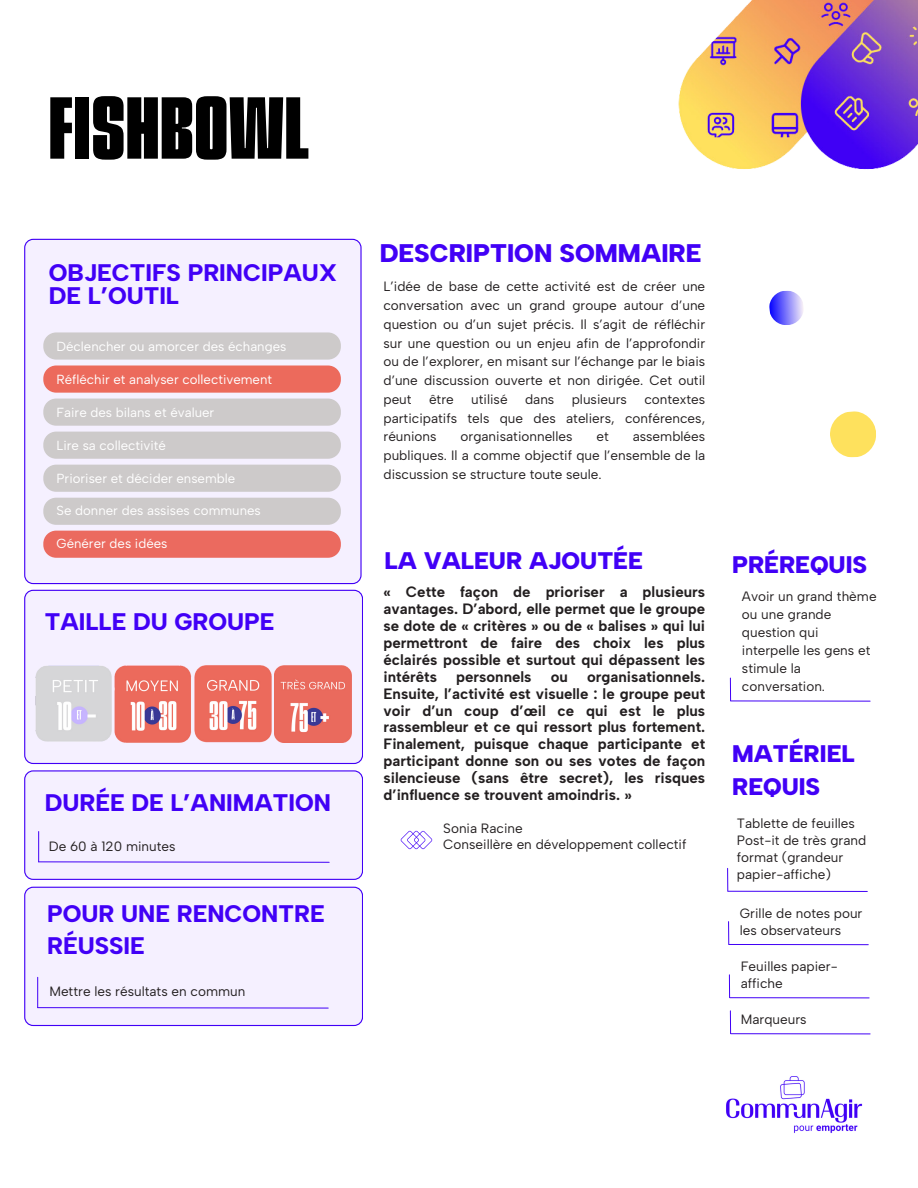
<style>
.page{position:relative;width:918px;height:1188px;background:#fff}
.page>*{position:absolute;margin:0;border:0;box-sizing:border-box;transform-origin:0 0}
.t1{font:600 82.5px "Superlumina";letter-spacing:.015em;color:#000}
.t2{font:900 25.5px "Albert Sans";color:#4100f6}
.t3{font:800 24px/23.7px "Albert Sans";color:#4100f6}
.t4{font:900 24px/32.7px "Albert Sans";color:#4100f6}
.t5{font:700 15px/16.8px "Albert Sans";color:#231f20;text-align:justify}
.t6{font:13.5px/18.8px "Albert Sans";color:#231f20}
.t7{font:13.2px "Albert Sans";color:#fff}
</style>
<div class="page">
<div style="left:24px;top:239px;width:338px;height:345px;background:#f5f0ff"></div>
<div style="left:43px;top:332px;width:298px;height:27px;background:#cdcaca;border-radius:13px"></div>
<div style="left:43px;top:366px;width:298px;height:27px;background:#ec6a5c;border-radius:13px"></div>
<div style="left:43px;top:399px;width:298px;height:27px;background:#cdcaca;border-radius:13px"></div>
<div style="left:43px;top:432px;width:298px;height:27px;background:#cdcaca;border-radius:13px"></div>
<div style="left:43px;top:465px;width:298px;height:27px;background:#cdcaca;border-radius:13px"></div>
<div style="left:43px;top:498px;width:298px;height:27px;background:#cdcaca;border-radius:13px"></div>
<div style="left:43px;top:531px;width:298px;height:27px;background:#eb6a5f;border-radius:13px"></div>
<img style="left:678px;top:0;width:240px;height:170px">
<div style="left:24px;top:590px;width:339px;height:174px;background:#f5f0ff"></div>
<div style="left:24px;top:770px;width:339px;height:109px;background:#f5f0ff"></div>
<hr style="left:39px;top:861px;width:290px;height:2px;background:#4100f6">
<hr style="left:38px;top:832px;width:1px;height:30px;background:#4100f6">
<img style="left:726px;top:1076px;width:137px;height:57px">
<div style="left:24px;top:887px;width:339px;height:139px;background:#f5f0ff"></div>
<hr style="left:38px;top:1007px;width:290px;height:1px;background:#4100f6">
<hr style="left:37px;top:977px;width:1px;height:31px;background:#4100f6">
<img style="left:33px;top:664px;width:319px;height:80px">
<svg style="left:769px;top:290px;width:34px;height:35px"></svg>
<hr style="left:731px;top:701px;width:139px;height:1px;background:#4100f6">
<svg style="left:730px;top:678px;width:1px;height:23px"></svg>
<hr style="left:728px;top:891px;width:139px;height:1px;background:#4100f6">
<svg style="left:727px;top:868px;width:1px;height:23px"></svg>
<svg style="left:830px;top:411px;width:46px;height:47px"></svg>
<hr style="left:730px;top:997px;width:139px;height:1px;background:#4100f6">
<svg style="left:729px;top:975px;width:1px;height:23px"></svg>
<hr style="left:729px;top:944px;width:139px;height:1px;background:#4100f6">
<svg style="left:728px;top:922px;width:1px;height:22px"></svg>
<hr style="left:731px;top:1033px;width:139px;height:1px;background:#4100f6">
<svg style="left:730px;top:1011px;width:1px;height:23px"></svg>
<svg style="left:400px;top:831px;width:32px;height:18px"></svg>
<p class="t1" style="left:49px;top:79px;width:262px">FISHBOWL</p>
<p class="t3" style="left:49px;top:260px;width:290px">OBJECTIFS PRINCIPAUX<br>DE L’OUTIL</p>
<p class="t7" style="left:64px;top:338px;width:231px">Déclencher ou amorcer des échanges</p>
<p class="t7" style="left:64px;top:371px;width:217px">Réfléchir et analyser collectivement</p>
<p class="t7" style="left:64px;top:404px;width:159px">Faire des bilans et évaluer</p>
<h1 class="t7" style="left:64px;top:437px;width:111px">Lire sa collectivité</h1>
<p class="t7" style="left:64px;top:470px;width:180px">Prioriser et décider ensemble</p>
<p class="t7" style="left:64px;top:503px;width:206px">Se do ner des a sises communes</p>
<p class="t7" style="left:64px;top:535px;width:112px">Générer des idées</p>
<p class="t7" style="left:57px;top:338px;width:231px">Déclencher ou amorcer des échanges</p>
<p class="t7" style="left:57px;top:371px;width:217px">Réfléchir et analyser collectivement</p>
<p class="t7" style="left:57px;top:404px;width:159px">Faire des bilans et évaluer</p>
<p class="t7" style="left:57px;top:437px;width:111px">Lire sa collectivité</p>
<p class="t7" style="left:57px;top:470px;width:180px">Prioriser et décider ensemble</p>
<h2 class="t7" style="left:57px;top:503px;width:206px">Se donner des assises communes</h2>
<h2 class="t7" style="left:57px;top:536px;width:112px">Générer des idées</h2>
<p class="t3" style="left:45px;top:610px;width:231px">TAILLE DU GROUPE</p>
<p class="t3" style="left:45px;top:790px;width:288px">DURÉE DE L’ANIMATION</p>
<p class="t6" style="left:49px;top:837px;width:128px">De 60 à 120 minutes</p>
<h2 class="t3" style="left:47px;top:897px;width:279px;line-height:32.7px">POUR UNE RENCONTRE<br>RÉUSSIE</h2>
<h4 class="t6" style="left:49px;top:982px;width:197px">Mettre les résultats en commun</h4>
<p class="t2" style="left:380px;top:238px;width:323px">DESCRIPTION SOMMAIRE</p>
<p class="t6" style="left:383px;top:277px;width:323px;text-align:justify">L’idée de base de cette activité est de créer une conversation avec un grand groupe autour d’une question ou d’un sujet précis. Il s’agit de réfléchir sur une question ou un enjeu afin de l’approfondir ou de l’explorer, en misant sur l’échange par le biais d’une discussion ouverte et non dirigée. Cet outil peut</p>
<p class="t6" style="left:429px;top:390px;width:26px">être</p>
<p class="t6" style="left:471px;top:390px;width:38px">utilisé</p>
<p class="t6" style="left:525px;top:390px;width:31px">dans</p>
<p class="t6" style="left:572px;top:390px;width:57px">plusieurs</p>
<p class="t6" style="left:383px;top:390px;width:323px;text-align:justify;text-indent:261px">contextes participatifs tels que des ateliers, conférences, réunions</p>
<p class="t6" style="left:383px;top:427px;width:323px;text-align:justify;text-indent:249px">assemblées publiques. Il a comme objectif que l’ensemble de la discussion se structure toute seule.</p>
<p class="t6" style="left:461px;top:427px;width:113px">organisationnelles</p>
<p class="t6" style="left:596px;top:427px;width:14px">et</p>
<p class="t4" style="left:385px;top:544px;width:260px">LA VALEUR AJOUTÉE</p>
<p class="t5" style="left:383px;top:584px;width:323px">« Cette façon de prioriser a plusieurs avantages. D’abord, elle permet que le groupe se dote de « critères » ou de « balises » qui lui permettront de faire des choix les plus éclairés possible et surtout qui dépassent les intérêts</p>
<p class="t5" style="left:383px;top:668px;width:323px;text-indent:204px">organisationnels.<br>Ensuite, l’activité est visuelle : le groupe peut voir d’un coup d’œil ce qui est le plus rassembleur et ce qui ressort plus fortement.<br>Finalement, puisque chaque participante et participant donne son ou ses votes de façon silencieuse (sans être secret), les risques d’influence se trouvent amoindris. »</p>
<p class="t5" style="left:456px;top:668px;width:77px">personnels</p>
<p class="t5" style="left:551px;top:668px;width:19px">ou</p>
<p class="t6" style="left:443px;top:819px;width:245px;line-height:16.8px">Sonia Racine<br>Conseillère en développement collectif</p>
<p class="t4" style="left:732px;top:548px;width:137px">PRÉREQUIS</p>
<p class="t6" style="left:742px;top:587px;width:136px;line-height:18px">Avoir un grand thème ou une grande question qui interpelle les gens et stimule la conversation.</p>
<p class="t4" style="left:732px;top:737px;width:124px">MATÉRIEL<br>REQUIS</p>
<h4 class="t6" style="left:737px;top:815px;width:131px;line-height:16.8px">Tablette de feuilles<br>Post-it de très grand format (grandeur papier-affiche)</h4>
<h2 class="t6" style="left:740px;top:905px;width:124px;line-height:16.8px">Grille de notes pour les observateurs</h2>
<h2 class="t6" style="left:741px;top:958px;width:99px;line-height:16.8px">Feuilles papier&shy;affiche</h2>
<h3 class="t6" style="left:741px;top:1010px;width:67px">Marqueurs</h3>
</div>
